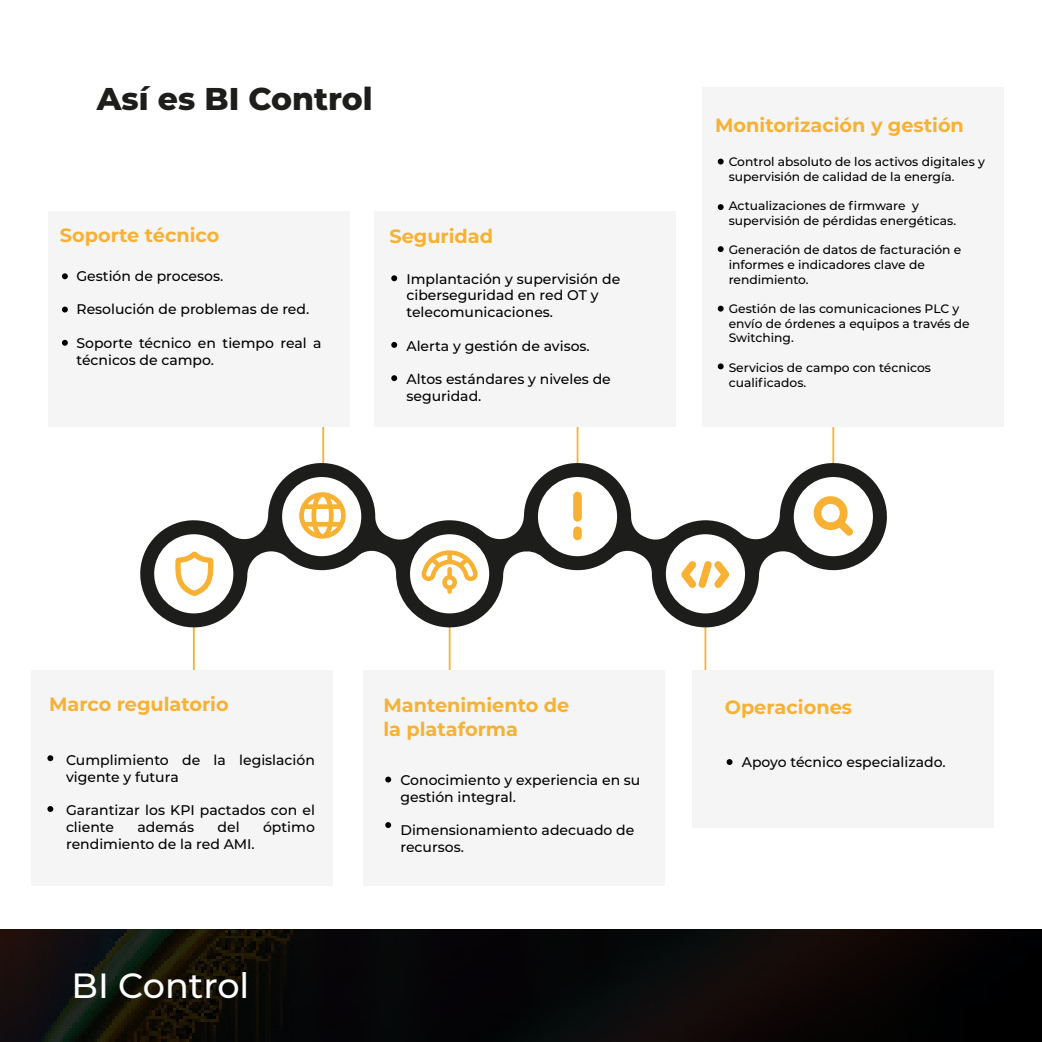
<style>
.page{position:relative;width:1042px;height:1042px;background:#fff}
.page>*{position:absolute;margin:0;border:0;box-sizing:border-box;transform-origin:0 0}
.t1{font:500 35px "Montserrat";color:#fff}
.t2{font:800 31.5px "Montserrat";color:#1d1d1b}
.t3{font:700 19.25px/23.1px "Montserrat";color:#f8b133}
.t4{font:500 14px/16.8px "Montserrat";color:#000}
.t5{font:500 12.25px/14.7px "Montserrat";color:#000}
</style>
<div class="page">
<hr style="left:832px;top:363px;width:2px;height:114px;background:#f8b133">
<hr style="left:322px;top:363px;width:2px;height:158px;background:#f8b133">
<div style="left:48px;top:211px;width:302px;height:216px;background:#f5f5f5"></div>
<hr style="left:577px;top:363px;width:1px;height:114px;background:#f8b133">
<hr style="left:193px;top:606px;width:2px;height:100px;background:#f8b133">
<div style="left:702px;top:87px;width:302px;height:340px;background:#f5f5f5"></div>
<svg style="left:0;top:929px;width:1042px;height:113px;fill:#070707"></svg>
<hr style="left:449px;top:606px;width:1px;height:100px;background:#f8b133">
<hr style="left:704px;top:606px;width:2px;height:100px;background:#f8b133">
<svg style="left:140px;top:460px;width:747px;height:171px"></svg>
<div style="left:794px;top:477px;width:79px;height:79px;background:#fff;border-radius:50%"></div>
<div style="left:666px;top:534px;width:79px;height:79px;background:#fff;border-radius:50%"></div>
<div style="left:538px;top:477px;width:79px;height:79px;background:#fff;border-radius:50%"></div>
<div style="left:282px;top:477px;width:79px;height:79px;background:#fff;border-radius:50%"></div>
<div style="left:410px;top:534px;width:79px;height:79px;background:#fff;border-radius:50%"></div>
<div style="left:154px;top:534px;width:79px;height:79px;background:#fff;border-radius:50%"></div>
<svg style="left:175px;top:551px;width:38px;height:45px"></svg>
<div style="left:572px;top:491px;width:11px;height:31px;background:#f8b133;border-radius:5px"></div>
<div style="left:571px;top:490px;width:12px;height:33px;border:2px solid #fff;border-radius:5px"></div>
<div style="left:572px;top:525px;width:11px;height:16px;background:#f8b133;border-radius:5px"></div>
<div style="left:571px;top:525px;width:12px;height:17px;border:2px solid #fff;border-radius:5px"></div>
<svg style="left:813px;top:496px;width:40px;height:40px"></svg>
<svg style="left:681px;top:561px;width:48px;height:27px"></svg>
<svg style="left:421px;top:550px;width:57px;height:44px"></svg>
<svg style="left:298px;top:491px;width:49px;height:49px"></svg>
<div style="left:31px;top:670px;width:301px;height:216px;background:#f5f5f5"></div>
<svg style="left:47px;top:806px;width:6px;height:6px"></svg>
<svg style="left:47px;top:755px;width:6px;height:6px"></svg>
<div style="left:363px;top:670px;width:302px;height:216px;background:#f5f5f5"></div>
<svg style="left:385px;top:822px;width:6px;height:6px"></svg>
<svg style="left:385px;top:776px;width:6px;height:6px"></svg>
<div style="left:692px;top:670px;width:302px;height:158px;background:#f5f5f5"></div>
<svg style="left:726px;top:759px;width:6px;height:6px"></svg>
<svg style="left:62px;top:273px;width:6px;height:6px"></svg>
<svg style="left:62px;top:307px;width:6px;height:5px"></svg>
<svg style="left:62px;top:340px;width:6px;height:6px"></svg>
<svg style="left:718px;top:159px;width:5px;height:6px"></svg>
<svg style="left:718px;top:204px;width:5px;height:6px"></svg>
<svg style="left:718px;top:246px;width:5px;height:6px"></svg>
<svg style="left:718px;top:306px;width:5px;height:6px"></svg>
<svg style="left:718px;top:363px;width:5px;height:6px"></svg>
<div style="left:374px;top:211px;width:302px;height:216px;background:#f5f5f5"></div>
<svg style="left:391px;top:342px;width:6px;height:6px"></svg>
<svg style="left:391px;top:275px;width:6px;height:6px"></svg>
<svg style="left:391px;top:375px;width:6px;height:6px"></svg>
<h2 class="t2" style="left:97px;top:85px;width:277px">Así es BI Control</h2>
<h3 class="t3" style="left:60px;top:224px;width:161px">Soporte técnico</h3>
<p class="t4" style="left:76px;top:268px;width:148px">Gestión de procesos.</p>
<p class="t4" style="left:76px;top:302px;width:234px">Resolución de problemas de red.</p>
<p class="t4" style="left:76px;top:336px;width:247px">Soporte técnico en tiempo real a técnicos de campo.</p>
<h3 class="t3" style="left:389px;top:225px;width:105px">Seguridad</h3>
<p class="t4" style="left:406px;top:271px;width:215px">Implantación y supervisión de ciberseguridad en red OT y telecomunicaciones.</p>
<p class="t4" style="left:406px;top:338px;width:185px">Alerta y gestión de avisos.</p>
<p class="t4" style="left:406px;top:372px;width:206px">Altos estándares y niveles de seguridad.</p>
<h3 class="t3" style="left:715px;top:114px;width:250px">Monitorización y gestión</h3>
<p class="t5" style="left:729px;top:155px;width:258px">Control absoluto de los activos digitales y supervisión de calidad de la energía.</p>
<p class="t5" style="left:729px;top:199px;width:229px">Actualizaciones de firmware y supervisión de pérdidas energéticas.</p>
<p class="t5" style="left:729px;top:243px;width:234px">Generación de datos de facturación e informes e indicadores clave de rendimiento.</p>
<p class="t5" style="left:729px;top:302px;width:243px">Gestión de las comunicaciones PLC y envío de órdenes a equipos a través de<br>Switching.</p>
<p class="t5" style="left:729px;top:361px;width:204px">Servicios de campo con técnicos cualificados.</p>
<h3 class="t3" style="left:49px;top:694px;width:181px">Marco regulatorio</h3>
<p class="t4" style="left:66px;top:752px;width:250px">Cumplimiento de la legislación vigente y futura</p>
<p class="t4" style="left:66px;top:803px;width:250px">Garantizar los KPI pactados con el cliente</p>
<p class="t4" style="left:137px;top:820px;width:58px">además</p>
<p class="t4" style="left:218px;top:820px;width:24px">del</p>
<p class="t4" style="left:263px;top:820px;width:53px">óptimo</p>
<p class="t4" style="left:66px;top:836px;width:190px">rendimiento de la red AMI.</p>
<h1 class="t1" style="left:72px;top:971px;width:179px">BI Control</h1>
<h3 class="t3" style="left:383px;top:695px;width:187px">Mantenimiento de la plataforma</h3>
<p class="t4" style="left:400px;top:772px;width:241px">Conocimiento y experiencia en su gestión integral.</p>
<p class="t4" style="left:400px;top:823px;width:235px">Dimensionamiento adecuado de recursos.</p>
<h3 class="t3" style="left:725px;top:696px;width:129px">Operaciones</h3>
<p class="t4" style="left:742px;top:755px;width:205px">Apoyo técnico especializado.</p>
</div>
